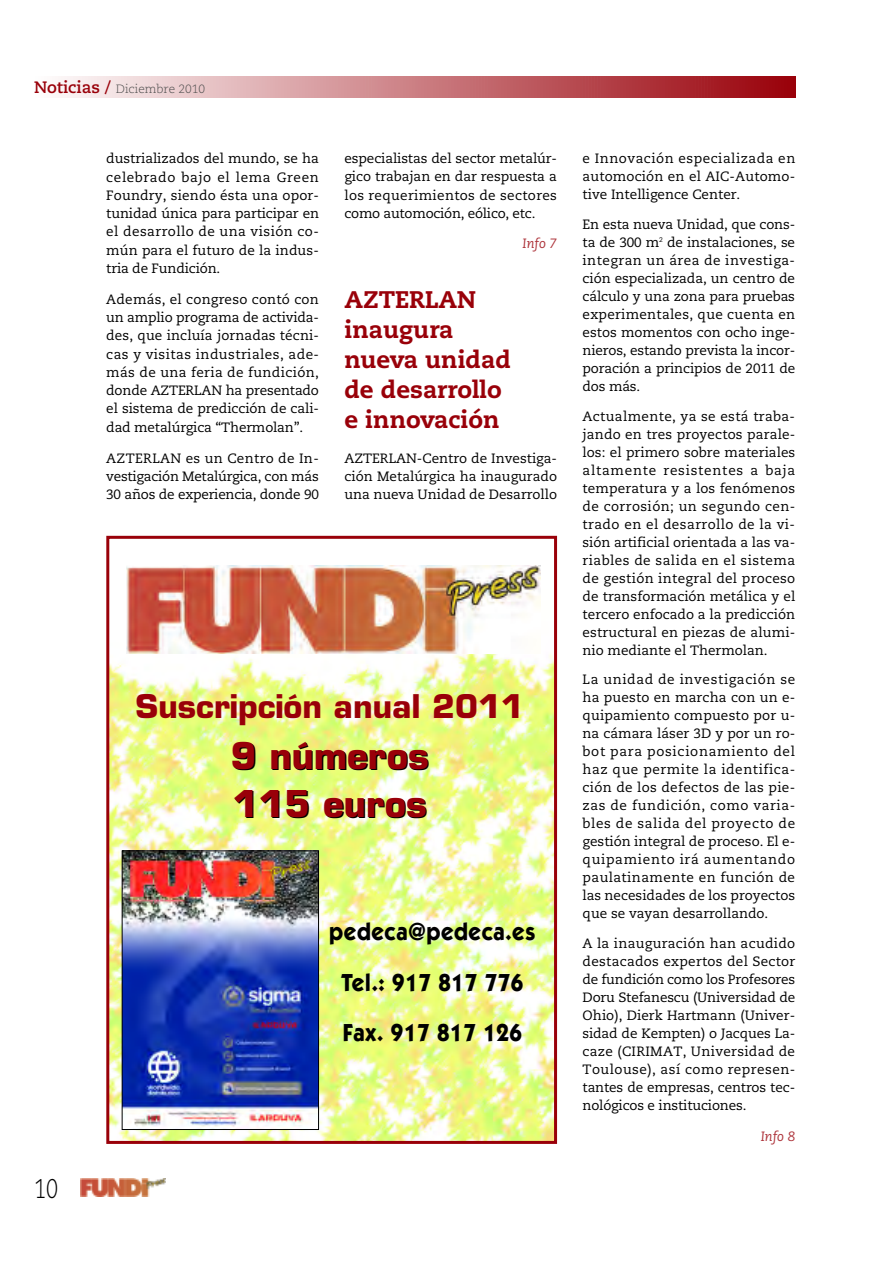
<style>
.page{position:relative;width:893px;height:1263px;background:#fff}
.page>*{position:absolute;margin:0;border:0;box-sizing:border-box;transform-origin:0 0}
.t1{font:700 36px/48px "Eurostile";color:#990009}
.t2{font:700 31.8px "Eurostile";color:#990009}
.t3{font:300 27px "Caecilia";color:#000;scale:.8 1}
.t4{font:700 24.75px/50.6px "Itc Kabel";letter-spacing:.03em;color:#000;text-align:center;scale:.91 1}
.t5{font:800 24px/30px "Caecilia";color:#990009}
.t6{font:13.5px/18px "Caecilia";color:#000;text-align:justify}
.t7{font:italic 13.5px "Caecilia";color:#ad333a}
.t8{font:300 12px "Caecilia";color:#4d4d4d}
.s1{font-weight:700;font-size:16.5px;color:#990009}
</style>
<div class="page">
<svg style="left:64px;top:77px;width:732px;height:21px;background:#c97a7f"></svg>
<img style="left:81px;top:1178px;width:85px;height:18px">
<img style="left:110px;top:565px;width:443px;height:575px">
<div style="left:106px;top:536px;width:451px;height:608px;border:3px solid #990009"></div>
<img style="left:124px;top:852px;width:193px;height:276px">
<div style="left:122px;top:850px;width:197px;height:280px;border:1px solid #000"></div>
<img style="left:126px;top:566px;width:414px;height:87px">
<p class="t8" style="left:34px;top:84px;width:173px"><span class="s1">Noticias /</span> Diciembre 2010</p>
<p class="t6" style="left:106px;top:151px;width:214px">dustrializados del mundo, se ha celebrado bajo el lema Green Foundry, siendo ésta una opor&shy;tunidad única para participar en el desarrollo de una visión co&shy;mún para el futuro de la indus&shy;tria de Fundición.</p>
<p class="t6" style="left:106px;top:291px;width:214px">Además, el congreso contó con un amplio programa de activida&shy;des, que incluía jornadas técni&shy;cas y visitas industriales, ade&shy;más de una feria de fundición, donde AZTERLAN ha presentado el sistema de predicción de cali&shy;dad metalúrgica “Thermolan”.</p>
<p class="t6" style="left:106px;top:450px;width:214px">AZTERLAN es un Centro de In&shy;vestigación Metalúrgica, con más 30 años de experiencia, donde 90</p>
<p class="t6" style="left:344px;top:151px;width:214px">especialistas del sector metalúr&shy;gico trabajan en dar respuesta a los requerimientos de sectores como automoción, eólico, etc.</p>
<p class="t7" style="left:523px;top:238px;width:36px">Info 7</p>
<p class="t5" style="left:344px;top:287px;width:168px">AZTERLAN inaugura nueva unidad de desarrollo e innovación</p>
<p class="t6" style="left:344px;top:451px;width:214px">AZTERLAN-Centro de Investiga&shy;ción Metalúrgica ha inaugurado una nueva Unidad de Desarrollo</p>
<p class="t2" style="left:136px;top:694px;width:390px">Suscripción anual 2011</p>
<p class="t1" style="left:231px;top:735px;width:200px">9 números<br>115 euros</p>
<p class="t3" style="left:34px;top:1177px;width:32px">10</p>
<p class="t4" style="left:330px;top:908px;width:228px">pedeca@pedeca.es<br>Tel.: 917 817 776<br>Fax. 917 817 126</p>
<p class="t6" style="left:583px;top:151px;width:214px">e Innovación especializada en automoción en el AIC-Automo&shy;tive Intelligence Center.</p>
<p class="t6" style="left:583px;top:216px;width:214px">En esta nueva Unidad, que cons&shy;ta de 300 m<sup>2</sup> de instalaciones, se integran un área de investiga&shy;ción especializada, un centro de cálculo y una zona para pruebas experimentales, que cuenta en estos momentos con ocho inge&shy;nieros, estando prevista la incor&shy;poración a principios de 2011 de dos más.</p>
<p class="t6" style="left:583px;top:408px;width:214px">Actualmente, ya se está traba&shy;jando en tres proyectos parale&shy;los: el primero sobre materiales altamente resistentes a baja temperatura y a los fenómenos de corrosión; un segundo cen&shy;trado en el desarrollo de la vi&shy;sión artificial orientada a las va&shy;riables de salida en el sistema de gestión integral del proceso de transformación metálica y el tercero enfocado a la predicción estructural en piezas de alumi&shy;nio mediante el Thermolan.</p>
<p class="t6" style="left:583px;top:672px;width:214px">La unidad de investigación se ha puesto en marcha con un e&shy;quipamiento compuesto por u&shy;na cámara láser 3D y por un ro&shy;bot para posicionamiento del haz que permite la identifica&shy;ción de los defectos de las pie&shy;zas de fundición, como varia&shy;bles de salida del proyecto de gestión integral de proceso. El e&shy;quipamiento irá aumentando paulatinamente en función de las necesidades de los proyectos que se vayan desarrollando.</p>
<p class="t6" style="left:583px;top:935px;width:214px">A la inauguración han acudido destacados expertos del Sector de fundición como los Profesores Doru Stefanescu (Universidad de Ohio), Dierk Hartmann (Univer&shy;sidad de Kempten) o Jacques La&shy;caze (CIRIMAT, Universidad de Toulouse), así como represen&shy;tantes de empresas, centros tec&shy;nológicos e instituciones.</p>
<p class="t7" style="left:761px;top:1130px;width:36px">Info 8</p>
</div>
